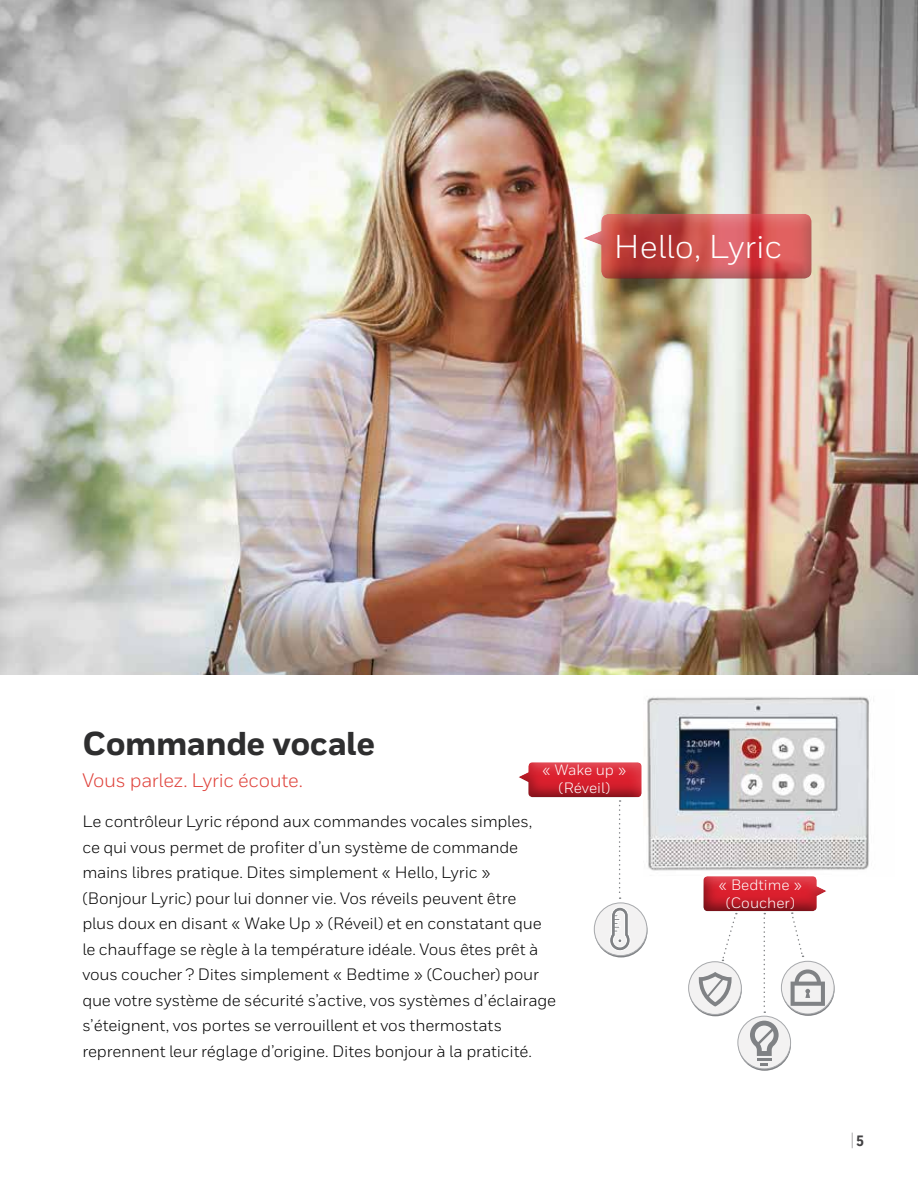
<style>
.page{position:relative;width:918px;height:1188px;background:#fff}
.page>*{position:absolute;margin:0;border:0;box-sizing:border-box;transform-origin:0 0}
.t1{font:800 33px "Honeywell Sans";letter-spacing:-.015em;color:#2e2e2f}
.t2{font:33px "Honeywell Sans";color:#fff}
.t3{font:19.5px "Honeywell Sans";letter-spacing:-.015em;color:#df413a}
.t4{font:300 18.75px "Honeywell Cond";color:#414042;scale:.8 1}
.t5{font:16.5px/25.5px "Honeywell Sans";letter-spacing:-.01em;color:#000}
.t6{font:15px/18px "Honeywell Sans";color:#fff;text-align:center}
.s1{font-weight:800;font-size:15px}
</style>
<div class="page">
<img style="left:0;top:0;width:918px;height:674px">
<div style="left:582px;top:212px;width:231px;height:67px;background:#000;opacity:.53"></div>
<img style="left:647px;top:697px;width:222px;height:174px">
<svg style="left:519px;top:762px;width:123px;height:137px"></svg>
<div style="left:594px;top:903px;width:53px;height:53px;background:#f3f2f2;border-radius:50%"></div>
<div style="left:594px;top:903px;width:53px;height:53px;border:1px solid #a7a9ac;border-radius:50%"></div>
<svg style="left:610px;top:907px;width:20px;height:44px"></svg>
<div style="left:689px;top:962px;width:52px;height:52px;background:#f3f2f2;border-radius:50%"></div>
<svg style="left:738px;top:1018px;width:53px;height:53px"></svg>
<div style="left:738px;top:1016px;width:53px;height:53px;background:#f3f2f2;border-radius:50%"></div>
<div style="left:738px;top:1016px;width:53px;height:53px;border:1px solid #a7a9ac;border-radius:50%"></div>
<svg style="left:782px;top:963px;width:53px;height:53px"></svg>
<div style="left:781px;top:961px;width:53px;height:53px;background:#f3f2f2;border-radius:50%"></div>
<svg style="left:699px;top:912px;width:128px;height:101px"></svg>
<div style="left:701px;top:874px;width:126px;height:38px;background:#000;opacity:.53"></div>
<svg style="left:750px;top:1021px;width:29px;height:45px"></svg>
<h1 class="t2" style="left:614px;top:227px;width:170px">Hello, Lyric</h1>
<h1 class="t1" style="left:82px;top:723px;width:294px">Commande vocale</h1>
<p class="t3" style="left:82px;top:768px;width:222px">Vous parlez. Lyric écoute.</p>
<p class="t5" style="left:82px;top:809px;width:475px">Le contrôleur Lyric répond aux commandes vocales simples,<br>ce qui vous permet de profiter d’un système de commande mains libres pratique. Dites simplement « Hello, Lyric » (Bonjour Lyric) pour lui donner vie. Vos réveils peuvent être<br>plus doux en disant « Wake Up » (Réveil) et en constatant que le chauffage se règle à la température idéale. Vous êtes prêt à vous coucher ? Dites simplement « Bedtime » (Coucher) pour que votre système de sécurité s’active, vos systèmes d’éclairage s’éteignent, vos portes se verrouillent et vos thermostats reprennent leur réglage d’origine. Dites bonjour à la praticité.</p>
<p class="t6" style="left:542px;top:761px;width:86px">« Wake up » (Réveil)</p>
<p class="t6" style="left:719px;top:875px;width:85px">« Bedtime » (Coucher)</p>
<p class="t4" style="left:851px;top:1130px;width:18px">| <span class="s1">5</span></p>
</div>
